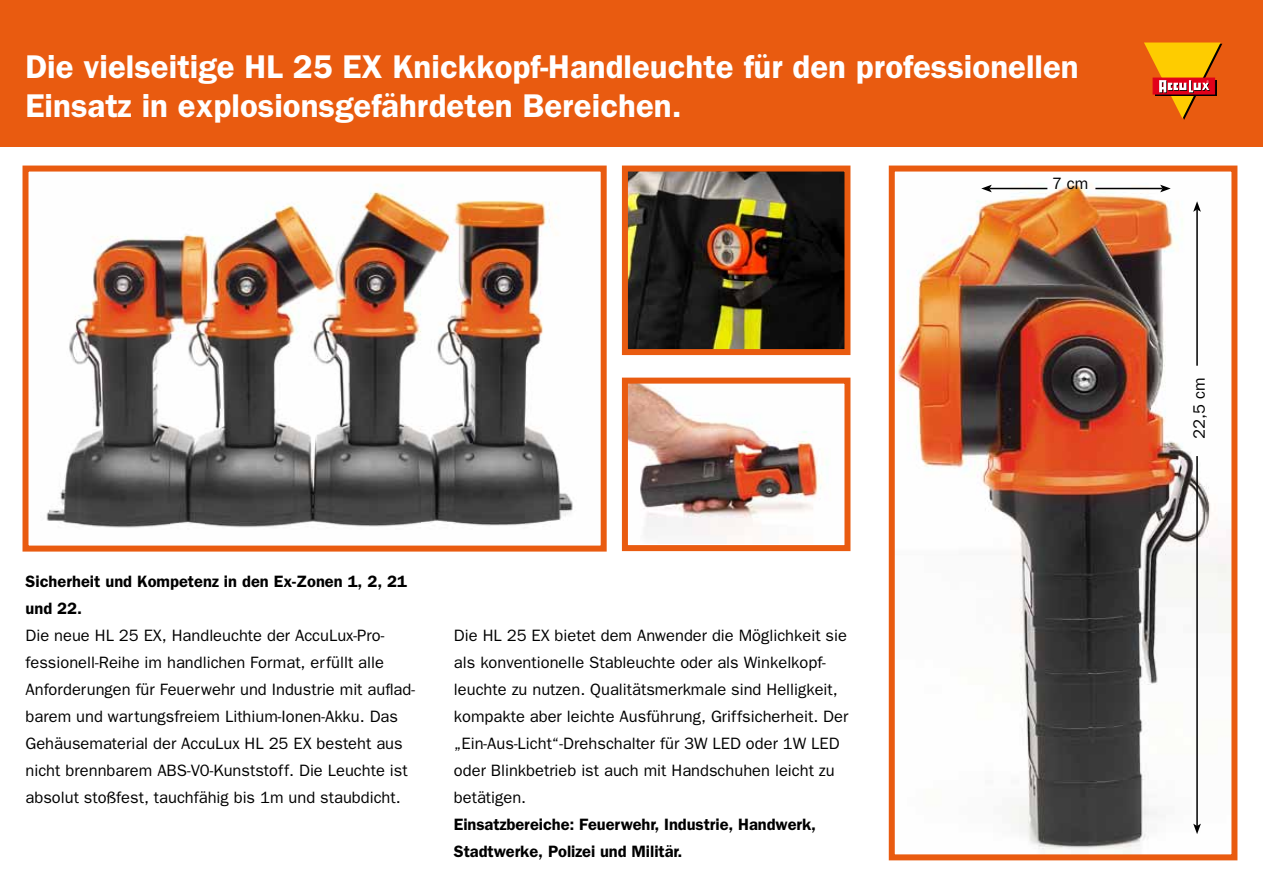
<style>
.page{position:relative;width:1263px;height:893px;background:#fff}
.page>*{position:absolute;margin:0;border:0;box-sizing:border-box;transform-origin:0 0}
.t1{font:600 33px/39.6px "Franklin Gothic";color:#fff}
.t2{font:16.5px/27px "Franklin Gothic";color:#000}
.t3{font:600 16.5px/27px "Franklin Gothic";letter-spacing:-.005em;color:#000}
</style>
<div class="page">
<div style="left:0;top:0;width:1263px;height:147px;background:#e95b10"></div>
<svg style="left:1144px;top:43px;width:78px;height:77px"></svg>
<img style="left:46px;top:184px;width:527px;height:344px">
<div style="left:23px;top:166px;width:584px;height:386px;border:6px solid #e95b10"></div>
<img style="left:897px;top:183px;width:333px;height:670px">
<div style="left:889px;top:166px;width:348px;height:694px;border:6px solid #e95b10"></div>
<img style="left:629px;top:173px;width:214px;height:175px">
<div style="left:622px;top:166px;width:228px;height:189px;border:6px solid #e95b10"></div>
<img style="left:629px;top:385px;width:199px;height:151px">
<div style="left:622px;top:378px;width:228px;height:173px;border:6px solid #e95b10"></div>
<hr style="left:989px;top:188px;width:58px;height:1px;background:#000">
<svg style="left:981px;top:185px;width:11px;height:7px"></svg>
<hr style="left:1095px;top:188px;width:67px;height:1px;background:#000">
<svg style="left:1160px;top:185px;width:11px;height:7px"></svg>
<hr style="left:1196px;top:456px;width:2px;height:370px;background:#000">
<svg style="left:1193px;top:824px;width:8px;height:10px"></svg>
<hr style="left:1196px;top:209px;width:2px;height:157px;background:#000">
<svg style="left:1193px;top:201px;width:8px;height:11px"></svg>
<h1 class="t1" style="left:26px;top:46px;width:1055px">Die vielseitige HL 25 EX Knickkopf-Handleuchte für den professionellen<br>Einsatz in explosionsgefährdeten Bereichen.</h1>
<p class="t3" style="left:26px;top:568px;width:383px">Sicherheit und Kompetenz in den Ex-Zonen 1, 2, 21 und 22.</p>
<p class="t2" style="left:26px;top:622px;width:391px">Die neue HL 25 EX, Handleuchte der AccuLux-Pro&shy;fessionell-Reihe im handlichen Format, erfüllt alle Anforderungen für Feuerwehr und Industrie mit auflad&shy;barem und wartungsfreiem Lithium-Ionen-Akku. Das Gehäusematerial der AccuLux HL 25 EX besteht aus nicht brennbarem ABS-V0-Kunststoff. Die Leuchte ist absolut stoßfest, tauchfähig bis 1m und staubdicht.</p>
<p class="t2" style="left:454px;top:622px;width:396px">Die HL 25 EX bietet dem Anwender die Möglichkeit sie als konventionelle Stableuchte oder als Winkelkopf&shy;leuchte zu nutzen. Qualitätsmerkmale sind Helligkeit, kompakte aber leichte Ausführung, Griffsicherheit. Der „Ein-Aus-Licht“-Drehschalter für 3W LED oder 1W LED oder Blinkbetrieb ist auch mit Handschuhen leicht zu betätigen.</p>
<p class="t3" style="left:454px;top:811px;width:364px">Einsatzbereiche: Feuerwehr, Industrie, Handwerk,<br>Stadtwerke, Polizei und Militär.</p>
<p class="t2" style="left:1052px;top:170px;width:38px">7 cm</p>
<p class="t2" style="left:1185px;top:439px;width:63px;rotate:-90deg">22,5 cm</p>
</div>
